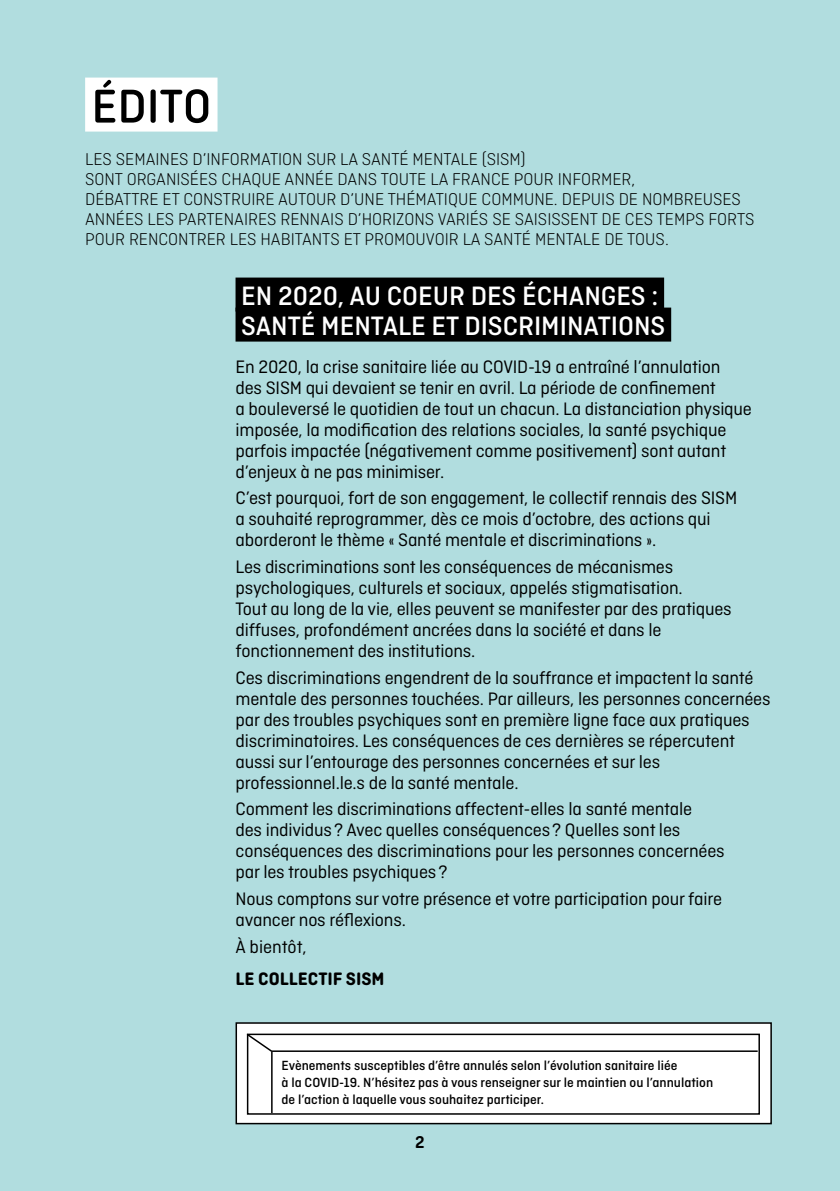
<style>
.page{position:relative;width:840px;height:1191px;background:#fff}
.page>*{position:absolute;margin:0;border:0;box-sizing:border-box;transform-origin:0 0}
.t1{font:500 50px "Ciutadella Rounded";color:#000}
.t2{font:500 28px/30px "Ciutadella";color:#fff}
.t3{font:19px/21px "Ciutadella";letter-spacing:-.01em;color:#000}
.t4{font:700 19px "Ciutadella Rounded";color:#000}
.t5{font:300 18px/20px "Ciutadella Rounded";color:#000}
.t6{font:600 18px "Ciutadella Rounded";color:#000}
.t7{font:500 14px/17px "Ciutadella";color:#000}
</style>
<div class="page">
<div style="left:0;top:0;width:839px;height:1191px;background:#b1dddf"></div>
<div style="left:85px;top:78px;width:132px;height:54px;background:#fff"></div>
<div style="left:235px;top:277px;width:428px;height:34px;background:#000"></div>
<div style="left:235px;top:307px;width:435px;height:34px;background:#000"></div>
<div style="left:236px;top:1023px;width:534px;height:100px;background:#fff"></div>
<div style="left:235px;top:1022px;width:536px;height:102px;border:2px solid #000"></div>
<div style="left:247px;top:1033px;width:512px;height:81px;border:2px solid #000"></div>
<svg style="left:246px;top:1033px;width:512px;height:19px"></svg>
<hr style="left:271px;top:1052px;width:1px;height:61px;background:#000">
<h1 class="t1" style="left:91px;top:78px;width:121px">Édito</h1>
<p class="t5" style="left:85px;top:149px;width:411px">LES SEMAINES D’I NFORMATION SUR LA SANTÉ M ENTALE (SISM</p>
<p class="t5" style="left:85px;top:149px;width:670px;text-indent:435px">)<br>SONT ORGANISÉES CHAQUE ANNÉE DANS TOUTE LA FRANCE POUR INFORMER,<br>DÉBATTRE ET CONSTRUIRE AUTOUR D’UNE THÉMATIQUE COMMUNE. DEPUIS DE NOMBREUSES ANNÉES LES PARTENAIRES RENNAIS D’HORIZONS VARIÉS SE SAISISSENT DE CES TEMPS FORTS POUR RENCONTRER LES HABITANTS ET PROMOUVOIR LA SANTÉ MENTALE DE TOUS.</p>
<h2 class="t2" style="left:241px;top:280px;width:425px">En 2020, au coeur des échanges :<br>Santé Mentale et Discrim inations</h2>
<p class="t3" style="left:235px;top:356px;width:517px">En 2020, la crise sanitaire liée au COVID-19 a entraîné l’annulation<br>des SISM qui devaient se tenir en avril. La période de confinement<br>a bouleversé le quotidien de tout un chacun. La distanciation physique imposée, la modification des relations sociales, la santé psychique parfois impactée (négativement comme positivement) sont autant d’enjeux à ne pas minimiser.</p>
<p class="t3" style="left:235px;top:487px;width:503px">C’est pourquoi, fort de son engagement, le collectif rennais des SISM a souhaité reprogrammer, dès ce mois d’octobre, des actions qui aborderont le thème « Santé mentale et discriminations ».</p>
<p class="t3" style="left:235px;top:556px;width:497px">Les discriminations sont les conséquences de mécanismes psychologiques, culturels et sociaux, appelés stigmatisation.<br>Tout au long de la vie, elles peuvent se manifester par des pratiques diffuses, profondément ancrées dans la société et dans le fonctionnement des institutions.</p>
<p class="t3" style="left:235px;top:667px;width:536px">Ces discriminations engendrent de la souffrance et impactent la santé mentale des personnes touchées. Par ailleurs, les personnes concernées par des troubles psychiques sont en première ligne face aux pratiques discriminatoires. Les conséquences de ces dernières se répercutent aussi sur l’entourage des personnes concernées et sur les professionnel.le.s de la santé mentale.</p>
<p class="t3" style="left:235px;top:798px;width:490px">Comment les discriminations affectent-elles la santé mentale<br>des individus? Avec quelles conséquences? Quelles sont les conséquences des discriminations pour les personnes concernées par les troubles psychiques?</p>
<p class="t3" style="left:235px;top:888px;width:488px">Nous comptons sur votre présence et votre participation pour faire avancer nos réflexions.</p>
<p class="t3" style="left:235px;top:936px;width:73px">à bientôt,</p>
<p class="t4" style="left:235px;top:968px;width:150px">LE COLLECTIF SISM</p>
<p class="t7" style="left:281px;top:1056px;width:433px">Evènements susceptibles d’être annulés selon l’évolution sanitaire liée<br>à la COVID-19. N’hésitez pas à vous renseigner sur le maintien ou l’annulation de l’action à laquelle vous souhaitez participer.</p>
<p class="t6" style="left:415px;top:1131px;width:11px">2</p>
</div>
